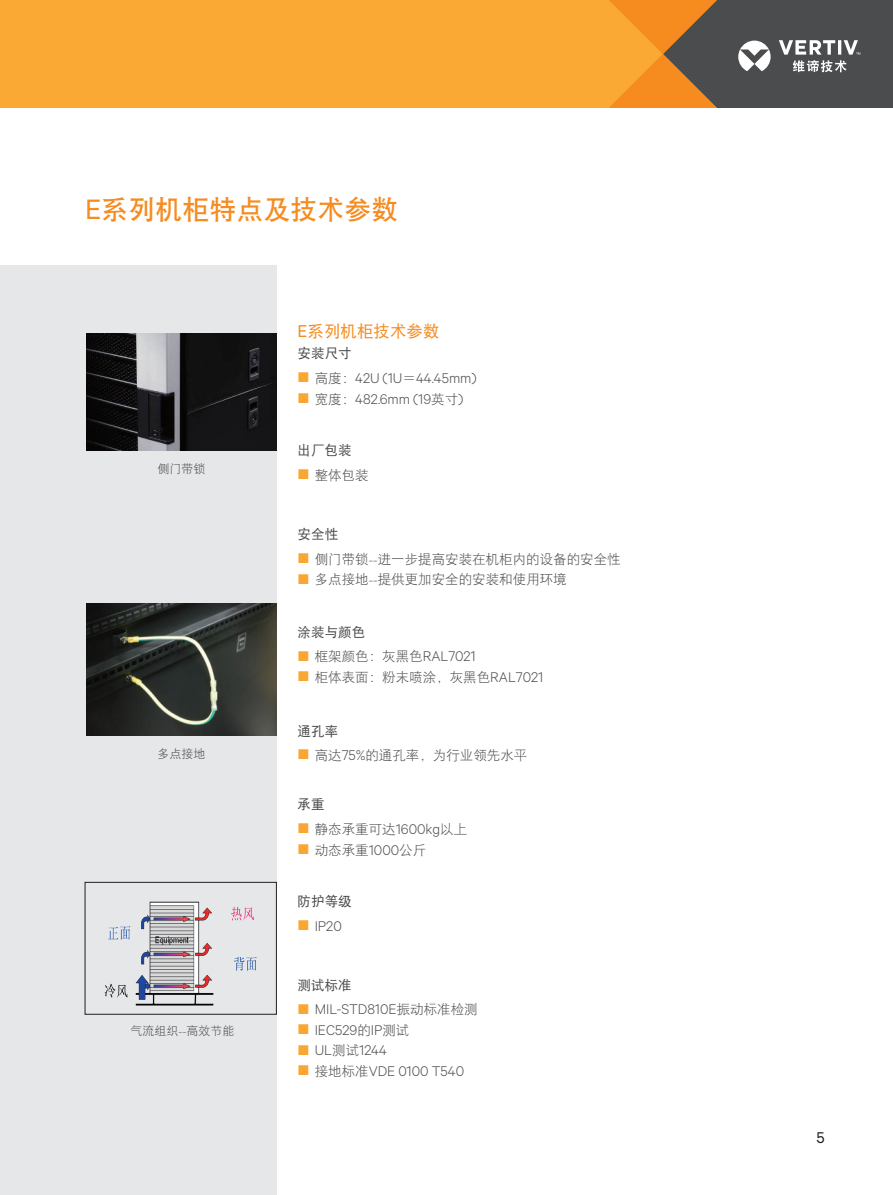
<style>
.page{position:relative;width:893px;height:1195px;background:#fff}
.page>*{position:absolute;margin:0;border:0;box-sizing:border-box;transform-origin:0 0}
.t1{font:27px "DF Hei GB W7";color:#f68b1f}
.t2{font:16.5px "DF Hei GB W5";color:#f68b1f}
.t3{font:15px "Calibre";color:#231f20}
.t4{font:13.5px/20.5px "DF Hei GB W3";color:#4b4c4d}
.t5{font:300 13.5px/20.5px "Calibre";color:#4b4c4d}
.t6{font:13.5px "DF Hei GB W5";color:#4b4c4d}
.t7{font:12px "DF Hei GB W3";color:#4b4c4d}
.s1{font-family:"Calibre"}
.s2{font-family:"DF Hei GB W3";font-weight:400}
.s3{font-family:"Calibre";font-weight:300}
</style>
<div class="page">
<div style="left:0;top:0;width:596px;height:108px;background:#faaa34"></div>
<svg style="left:596px;top:0;width:297px;height:108px;background:#896b48"></svg>
<div style="left:0;top:265px;width:276px;height:930px;background:#e6e7e9"></div>
<img style="left:87px;top:333px;width:189px;height:118px">
<img style="left:87px;top:604px;width:189px;height:132px">
<div style="left:85px;top:882px;width:192px;height:132px;border:1px solid #231f20"></div>
<img style="left:104px;top:901px;width:153px;height:104px">
<h1 class="t1" style="left:85px;top:195px;width:315px"><span class="s1">E</span>系列机柜特点及技术参数</h1>
<p class="t7" style="left:158px;top:462px;width:50px">侧门带锁</p>
<p class="t7" style="left:158px;top:747px;width:50px">多点接地</p>
<p class="t7" style="left:130px;top:1024px;width:105px">气流组织--高效节能</p>
<p class="t2" style="left:298px;top:322px;width:143px"><span class="s1">E</span>系列机柜技术参数</p>
<p class="t6" style="left:298px;top:346px;width:55px">安装尺寸</p>
<p class="t5" style="left:315px;top:367px;width:163px"><span class="s2">高度：</span>42U (1U<span class="s2">＝</span>44.45mm)<span class="s2">宽度：</span>482.6mm (19<span class="s2">英寸</span>)</p>
<p class="t6" style="left:298px;top:443px;width:55px">出厂包装</p>
<p class="t4" style="left:315px;top:465px;width:55px">整体包装</p>
<p class="t6" style="left:298px;top:527px;width:42px">安全性</p>
<p class="t4" style="left:315px;top:548px;width:307px">侧门带锁--进一步提高安装在机柜内的设备的安全性多点接地--提供更加安全的安装和使用环境</p>
<p class="t6" style="left:298px;top:625px;width:69px">涂装与颜色</p>
<p class="t4" style="left:315px;top:646px;width:230px">框架颜色：灰黑色<span class="s3">RAL7021<br></span>柜体表面：粉末喷涂，灰黑色<span class="s3">RAL7021</span></p>
<p class="t6" style="left:298px;top:723px;width:42px">通孔率</p>
<p class="t4" style="left:315px;top:745px;width:214px">高达<span class="s3">75%</span>的通孔率，为行业领先水平</p>
<p class="t6" style="left:298px;top:797px;width:28px">承重</p>
<p class="t4" style="left:315px;top:819px;width:154px">静态承重可达<span class="s3">1600kg</span>以上动态承重<span class="s3">1000</span>公斤</p>
<p class="t6" style="left:298px;top:894px;width:55px">防护等级</p>
<p class="t5" style="left:315px;top:915px;width:29px">IP20</p>
<p class="t6" style="left:298px;top:977px;width:55px">测试标准</p>
<p class="t5" style="left:315px;top:998px;width:165px">MIL-STD810E<span class="s2">振动标准检测<br></span>IEC529<span class="s2">的</span>IP<span class="s2">测试<br></span>UL<span class="s2">测试</span>1244<br><span class="s2">接地标准</span>VDE 0100 T540</p>
<p class="t3" style="left:817px;top:1127px;width:10px">5</p>
</div>
